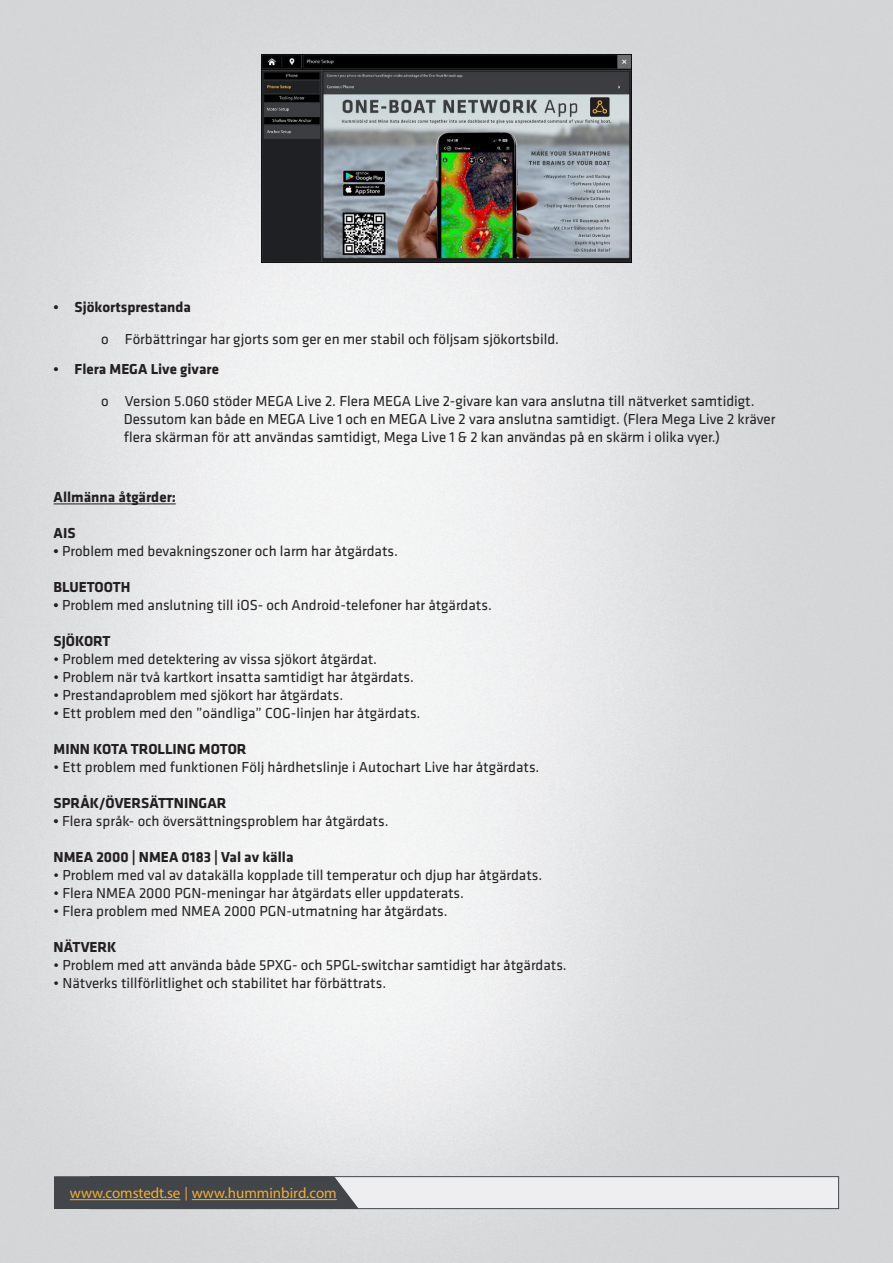
<style>
.page{position:relative;width:893px;height:1263px;background:#fff}
.page>*{position:absolute;margin:0;border:0;box-sizing:border-box;transform-origin:0 0}
.t1{font:15px/18px "Klavika";color:#231f20}
.t2{font:700 15px "Klavika";color:#231f20}
.t3{font:15px "Myriad Pro";color:#f4af32}
.s1{font-weight:700}
</style>
<div class="page">
<img style="left:0;top:0;width:893px;height:1263px">
<div style="left:90px;top:1176px;width:749px;height:33px;background:#eeeef0;border:1px solid #43474b"></div>
<svg style="left:54px;top:1176px;width:305px;height:33px;background:#4d4e4f"></svg>
<img style="left:261px;top:54px;width:371px;height:208px">
<hr style="left:54px;top:503px;width:122px;height:1px;background:#231f20">
<p class="t2" style="left:54px;top:296px;width:139px">• Sjökortsprestanda</p>
<p class="t1" style="left:101px;top:330px;width:459px">o Förbättringar har gjorts som ger en mer stabil och följsam sjökortsbild.</p>
<p class="t2" style="left:54px;top:358px;width:167px">• Flera MEGA Live givare</p>
<p class="t1" style="left:124px;top:392px;width:653px;text-indent:-23px">o Version 5.060 stöder MEGA Live 2. Flera MEGA Live 2-givare kan vara anslutna till nätverket samtidigt.<br>Dessutom kan både en MEGA Live 1 och en MEGA Live 2 vara anslutna samtidigt. (Flera Mega Live 2 kräver flera skärman för att användas samtidigt, Mega Live 1 &amp; 2 kan användas på en skärm i olika vyer.)</p>
<p class="t2" style="left:54px;top:487px;width:124px">Allmänna åtgärder:</p>
<p class="t2" style="left:54px;top:523px;width:23px">AIS</p>
<p class="t1" style="left:54px;top:542px;width:346px"><span class="s1">•</span> Problem med bevakningszoner och larm har åtgärdats.</p>
<p class="t2" style="left:54px;top:577px;width:78px">BLUETOOTH</p>
<p class="t1" style="left:54px;top:596px;width:440px"><span class="s1">•</span> Problem med anslutning till iOS- och Android-telefoner har åtgärdats.</p>
<p class="t2" style="left:54px;top:631px;width:58px">SJÖKORT</p>
<p class="t1" style="left:54px;top:650px;width:325px">• Problem med detektering av vissa sjökort åtgärdat.</p>
<p class="t1" style="left:54px;top:668px;width:362px">• Problem när två kartkort insatta samtidigt har åtgärdats.</p>
<p class="t1" style="left:54px;top:686px;width:291px">• Prestandaproblem med sjökort har åtgärdats.</p>
<p class="t1" style="left:54px;top:704px;width:368px">• Ett problem med den ”oändliga” COG-linjen har åtgärdats.</p>
<p class="t2" style="left:54px;top:739px;width:194px">MINN KOTA TROLLING MOTOR</p>
<p class="t1" style="left:54px;top:758px;width:487px">• Ett problem med funktionen Följ hårdhetslinje i Autochart Live har åtgärdats.</p>
<p class="t2" style="left:54px;top:793px;width:174px">SPRÅK/ÖVERSÄTTNINGAR</p>
<p class="t1" style="left:54px;top:812px;width:336px"><span class="s1">•</span> Flera språk- och översättningsproblem har åtgärdats.</p>
<p class="t2" style="left:54px;top:847px;width:241px">NMEA 2000 | NMEA 0183 | Val av källa</p>
<p class="t1" style="left:54px;top:866px;width:490px">• Problem med val av datakälla kopplade till temperatur och djup har åtgärdats.</p>
<p class="t1" style="left:54px;top:884px;width:412px">• Flera NMEA 2000 PGN-meningar har åtgärdats eller uppdaterats.</p>
<p class="t1" style="left:54px;top:902px;width:396px">• Flera problem med NMEA 2000 PGN-utmatning har åtgärdats.</p>
<p class="t2" style="left:54px;top:937px;width:64px">NÄTVERK</p>
<p class="t1" style="left:54px;top:956px;width:515px">• Problem med att använda både 5PXG- och 5PGL-switchar samtidigt har åtgärdats.</p>
<p class="t1" style="left:54px;top:974px;width:334px">• Nätverks tillförlitlighet och stabilitet har förbättrats.</p>
<p class="t3" style="left:70px;top:1184px;width:112px">www.comstedt.se</p>
<p class="t3" style="left:192px;top:1184px;width:147px">www.humminbird.com</p>
</div>
